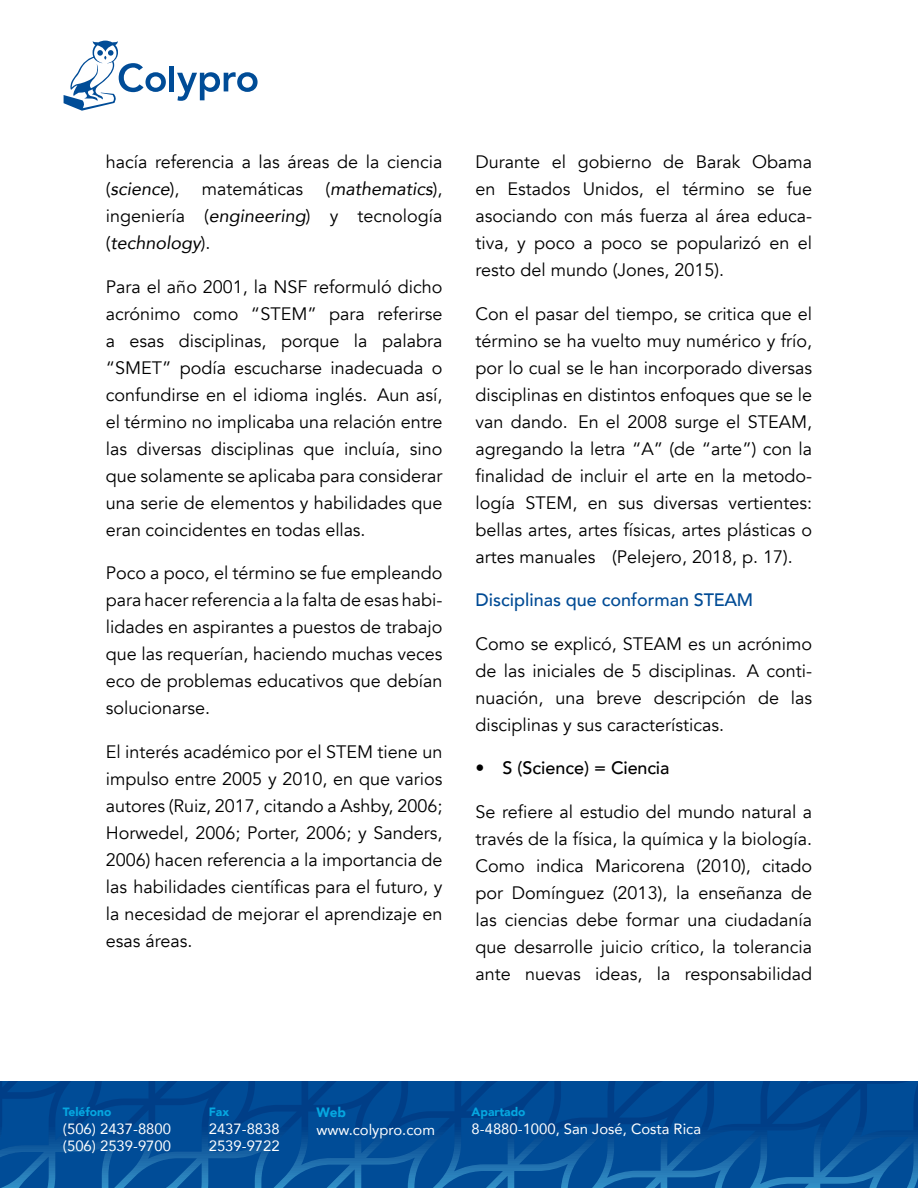
<style>
.page{position:relative;width:918px;height:1188px;background:#fff}
.page>*{position:absolute;margin:0;border:0;box-sizing:border-box;transform-origin:0 0}
.texto{font:18px/27px "Avenir";color:#000;text-align:justify}
.subtitulo{font:500 18px "Avenir";color:#004b95}
.t1{font:500 18px "Avenir";letter-spacing:-.005em;color:#000}
.t2{font:14.85px/17.9px "Avenir";color:#fff}
.t3{font:900 13.5px "Avenir";color:#06a7e0}
.t4{font:900 12px "Avenir";color:#06a7e0}
.s1{font-style:italic}
</style>
<div class="page">
<hr style="left:170px;top:66px;width:4px;height:25px;background:#004c97">
<svg style="left:177px;top:72px;width:81px;height:29px"></svg>
<svg style="left:64px;top:41px;width:102px;height:70px"></svg>
<svg style="left:813px;top:1082px;width:105px;height:106px;background:#055098"></svg>
<svg style="left:0;top:1082px;width:813px;height:106px;background:#044e97"></svg>
<p class="texto" style="left:106px;top:149px;width:338px">hacía referencia a las áreas de la ciencia (<span class="s1">science</span>), matemáticas (<span class="s1">mathematics</span>), ingeniería (<span class="s1">engineering</span>) y tecnología (<span class="s1">technology</span>).</p>
<p class="texto" style="left:106px;top:273px;width:338px">Para el año 2001, la NSF reformuló dicho acrónimo como “STEM” para referirse a esas disciplinas, porque la palabra “SMET” podía escucharse inadecuada o confundirse en el idioma inglés. Aun así, el término no implicaba una relación entre las diversas disciplinas que incluía, sino que solamente se aplicaba para considerar una serie de elementos y habilidades que eran coincidentes en todas ellas.</p>
<p class="texto" style="left:106px;top:560px;width:338px">Poco a poco, el término se fue empleando para hacer referencia a la falta de esas habi&shy;lidades en aspirantes a puestos de trabajo que las requerían, haciendo muchas veces eco de problemas educativos que debían solucionarse.</p>
<p class="texto" style="left:106px;top:738px;width:338px">El interés académico por el STEM tiene un impulso entre 2005 y 2010, en que varios autores (Ruiz, 2017, citando a Ashby, 2006; Horwedel, 2006; Porter, 2006; y Sanders, 2006) hacen referencia a la importancia de las habilidades científicas para el futuro, y la necesidad de mejorar el aprendizaje en esas áreas.</p>
<p class="texto" style="left:476px;top:149px;width:338px">Durante el gobierno de Barak Obama en Estados Unidos, el término se fue asociando con más fuerza al área educa&shy;tiva, y poco a poco se popularizó en el resto del mundo (Jones, 2015).</p>
<p class="texto" style="left:476px;top:300px;width:338px">Con el pasar del tiempo, se critica que el término se ha vuelto muy numérico y frío, por lo cual se le han incorporado diversas disciplinas en distintos enfoques que se le van dando. En el 2008 surge el STEAM, agregando la letra “A” (de “arte”) con la finalidad de incluir el arte en la metodo&shy;logía STEM, en sus diversas vertientes: bellas artes, artes físicas, artes plásticas o artes manuales (Pelejero, 2018, p. 17).</p>
<p class="subtitulo" style="left:476px;top:584px;width:279px">Disciplinas que conforman STEAM</p>
<p class="texto" style="left:476px;top:630px;width:338px">Como se explicó, STEAM es un acrónimo de las iniciales de 5 disciplinas. A conti&shy;nuación, una breve descripción de las disciplinas y sus características.</p>
<p class="t1" style="left:476px;top:752px;width:195px">• S (Science) = Ciencia</p>
<p class="texto" style="left:476px;top:798px;width:338px">Se refiere al estudio del mundo natural a través de la física, la química y la biología.<br>Como indica Maricorena (2010), citado por Domínguez (2013), la enseñanza de las ciencias debe formar una ciudadanía que desarrolle juicio crítico, la tolerancia ante nuevas ideas, la responsabilidad</p>
<p class="t4" style="left:63px;top:1101px;width:50px">Teléfono</p>
<p class="t2" style="left:63px;top:1119px;width:110px">(506) 2437-8800 (506) 2539-9700</p>
<p class="t4" style="left:209px;top:1101px;width:22px">Fax</p>
<p class="t2" style="left:209px;top:1119px;width:72px">2437-8838<br>2539-9722</p>
<p class="t3" style="left:317px;top:1101px;width:31px">Web</p>
<p class="t2" style="left:317px;top:1120px;width:120px">www.colypro.com</p>
<p class="t4" style="left:472px;top:1101px;width:55px">Apartado</p>
<p class="t2" style="left:472px;top:1119px;width:231px">8-4880-1000, San José, Costa Rica</p>
</div>
